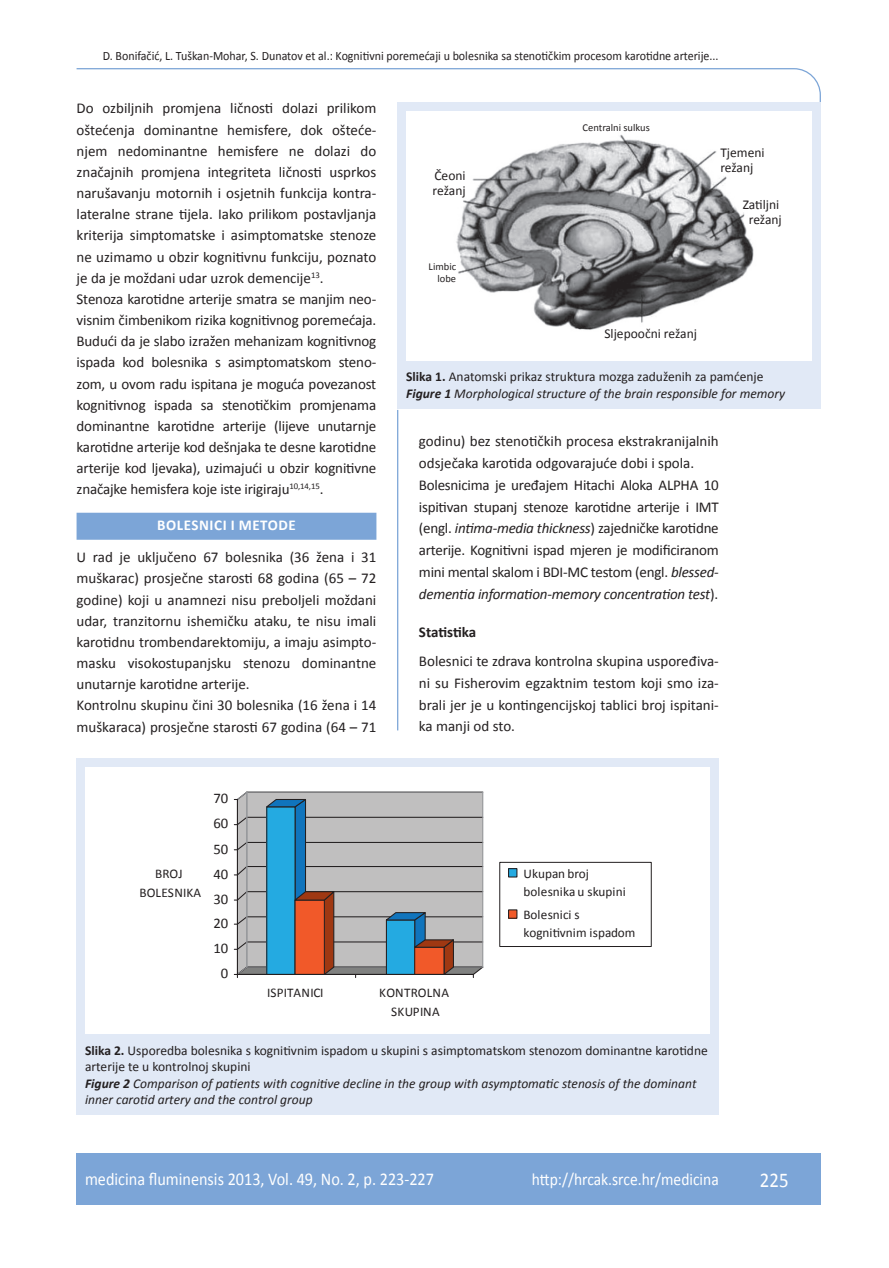
<style>
.page{position:relative;width:889px;height:1268px;background:#fff}
.page>*{position:absolute;margin:0;border:0;box-sizing:border-box;transform-origin:0 0}
.t1{font:21px "Calibri";color:#fff;scale:.9 1}
.t2{font:18px "Calibri";color:#fff;scale:.9 1}
.t3{font:17.25px "Calibri";color:#fff;scale:.9 1}
.t4{font:15px/21.1px "Calibri";letter-spacing:-.01em;color:#231f20}
.t5{font:700 15px "Calibri";letter-spacing:.04em;color:#fff}
.t6{font:700 15px "Calibri";letter-spacing:-.01em;color:#231f20}
.t7{font:14.7px "Calibri";letter-spacing:-.005em;color:#231f20}
.t8{font:italic 13.5px/16.5px "Calibri";color:#231f20}
.t9{font:13.5px/15px "Calibri";color:#231f20}
.t10{font:13.2px/17.9px "Calibri";color:#231f20;text-align:center}
.t11{font:12.75px "Calibri";color:#231f20;scale:.94 1}
.t12{font:10.5px/12px "Calibri";color:#231f20;text-align:right}
.s1{font-weight:700;font-style:normal}
.s2{font-style:normal}
.s3{font-weight:700}
.s4{font-style:italic}
</style>
<div class="page">
<svg style="left:76px;top:68px;width:745px;height:275px"></svg>
<hr style="left:397px;top:410px;width:1px;height:320px;background:#7ca5d7">
<div style="left:77px;top:1152px;width:744px;height:51px;background:#7ca5d7"></div>
<div style="left:77px;top:512px;width:299px;height:27px;background:#7ca5d7"></div>
<div style="left:398px;top:102px;width:422px;height:306px;background:#e1e9f6"></div>
<div style="left:406px;top:111px;width:405px;height:249px;background:#fff"></div>
<img style="left:456px;top:134px;width:298px;height:196px">
<div style="left:77px;top:758px;width:642px;height:356px;background:#e1e9f6"></div>
<div style="left:85px;top:767px;width:625px;height:266px;background:#fff"></div>
<svg style="left:234px;top:791px;width:250px;height:186px;background:#9ea6ab"></svg>
<div style="left:499px;top:861px;width:152px;height:85px;border:1px solid #231f20"></div>
<svg style="left:510px;top:869px;width:5px;height:6px"></svg>
<div style="left:508px;top:867px;width:9px;height:10px;border:1px solid #231f20"></div>
<div style="left:508px;top:909px;width:9px;height:9px;background:#f15929"></div>
<div style="left:508px;top:909px;width:9px;height:9px;border:1px solid #231f20"></div>
<p class="t11" style="left:103px;top:47px;width:656px">D. Bonifačić, L. Tuškan-Mohar, S. Dunatov et al.: Kognitivni poremećaji u bolesnika sa stenotičkim procesom karotidne arterije...</p>
<p class="t4" style="left:77px;top:97px;width:301px">Do ozbiljnih promjena ličnosti dolazi prilikom oštećenja dominantne hemisfere, dok ošteće&shy;njem nedominantne hemisfere ne dolazi do značajnih promjena integriteta ličnosti usprkos narušavanju motornih i osjetnih funkcija kontra&shy;lateralne strane tijela. Iako prilikom postavljanja kriterija simptomatske i asimptomatske stenoze ne uzimamo u obzir kognitivnu funkciju, poznato je da je moždani udar uzrok demencije<sup>13</sup>.<br>Stenoza karotidne arterije smatra se manjim neo&shy;visnim čimbenikom rizika kognitivnog poremećaja.<br>Budući da je slabo izražen mehanizam kognitivnog ispada kod bolesnika s asimptomatskom steno&shy;zom, u ovom radu ispitana je moguća povezanost kognitivnog ispada sa stenotičkim promjenama dominantne karotidne arterije (lijeve unutarnje karotidne arterije kod dešnjaka te desne karotidne arterije kod ljevaka), uzimajući u obzir kognitivne značajke hemisfera koje iste irigiraju<sup>10,14,15</sup>.</p>
<p class="t5" style="left:157px;top:515px;width:140px">BOLESNICI I METODE</p>
<p class="t4" style="left:77px;top:546px;width:301px">U rad je uključeno 67 bolesnika (36 žena i 31 muškarac) prosječne starosti 68 godina (65 – 72 godine) koji u anamnezi nisu preboljeli moždani udar, tranzitornu ishemičku ataku, te nisu imali karotidnu trombendarektomiju, a imaju asimpto&shy;masku visokostupanjsku stenozu dominantne unutarnje karotidne arterije.<br>Kontrolnu skupinu čini 30 bolesnika (16 žena i 14 muškaraca) prosječne starosti 67 godina (64 – 71</p>
<p class="t7" style="left:213px;top:789px;width:16px">70</p>
<p class="t7" style="left:213px;top:814px;width:16px">60</p>
<p class="t10" style="left:139px;top:863px;width:63px;line-height:19px">BROJ<br>BOLESNIKA</p>
<p class="t7" style="left:213px;top:839px;width:16px">50</p>
<p class="t7" style="left:213px;top:864px;width:16px">40</p>
<p class="t7" style="left:213px;top:889px;width:16px">30</p>
<p class="t7" style="left:213px;top:913px;width:16px">20</p>
<p class="t7" style="left:213px;top:938px;width:16px">10</p>
<p class="t7" style="left:221px;top:964px;width:9px">0</p>
<p class="t9" style="left:432px;top:167px;width:34px">Čeoni režanj</p>
<p class="t12" style="left:428px;top:260px;width:29px">Limbic lobe</p>
<p class="t12" style="left:582px;top:121px;width:69px">Centralni sulkus</p>
<p class="t9" style="left:720px;top:144px;width:46px">Tjemeni režanj</p>
<p class="t9" style="left:742px;top:196px;width:41px;text-align:center">Zatiljni režanj</p>
<p class="t9" style="left:604px;top:326px;width:94px">Sljepoočni režanj</p>
<p class="t8" style="left:406px;top:368px;width:380px"><span class="s1">Slika 1.</span> <span class="s2">Anatomski prikaz struktura mozga zaduženih za pamćenje<br></span><span class="s3">Figure 1</span> Morphological structure of the brain responsible for memory</p>
<p class="t4" style="left:419px;top:430px;width:301px;line-height:21.8px">godinu) bez stenotičkih procesa ekstrakranijalnih odsječaka karotida odgovarajuće dobi i spola.<br>Bolesnicima je uređajem Hitachi Aloka ALPHA 10 ispitivan stupanj stenoze karotidne arterije i IMT (engl. <span class="s4">intima-media thickness</span>) zajedničke karotidne arterije. Kognitivni ispad mjeren je modificiranom mini mental skalom i BDI-MC testom (engl. <span class="s4">blessed&shy;dementia information-memory concentration test</span>).</p>
<p class="t6" style="left:419px;top:623px;width:59px">Statistika</p>
<p class="t4" style="left:419px;top:649px;width:301px;line-height:21.8px;text-align:justify">Bolesnici te zdrava kontrolna skupina uspoređiva&shy;ni su Fisherovim egzaktnim testom koji smo iza&shy;brali jer je u kontingencijskoj tablici broj ispitani&shy;ka manji od sto.</p>
<p class="t10" style="left:523px;top:864px;width:104px;text-align:left">Ukupan broj bolesnika u skupini</p>
<p class="t10" style="left:523px;top:905px;width:113px;text-align:left">Bolesnici s kognitivnim ispadom</p>
<p class="t10" style="left:267px;top:983px;width:58px">ISPITANICI</p>
<p class="t10" style="left:379px;top:983px;width:71px">KONTROLNA<br>SKUPINA</p>
<p class="t8" style="left:85px;top:1041px;width:624px"><span class="s1">Slika 2.</span> <span class="s2">Usporedba bolesnika s kognitivnim ispadom u skupini s asimptomatskom stenozom dominantne karotidne arterije te u kontrolnoj skupini<br></span><span class="s3">Figure 2</span> Comparison of patients with cognitive decline in the group with asymptomatic stenosis of the dominant inner carotid artery and the control group</p>
<p class="t2" style="left:85px;top:1167px;width:389px">medicina fluminensis 2013, Vol. 49, No. 2, p. 223-227</p>
<p class="t3" style="left:532px;top:1168px;width:209px">http://hrcak.srce.hr/medicina</p>
<h1 class="t1" style="left:760px;top:1166px;width:33px">225</h1>
</div>
